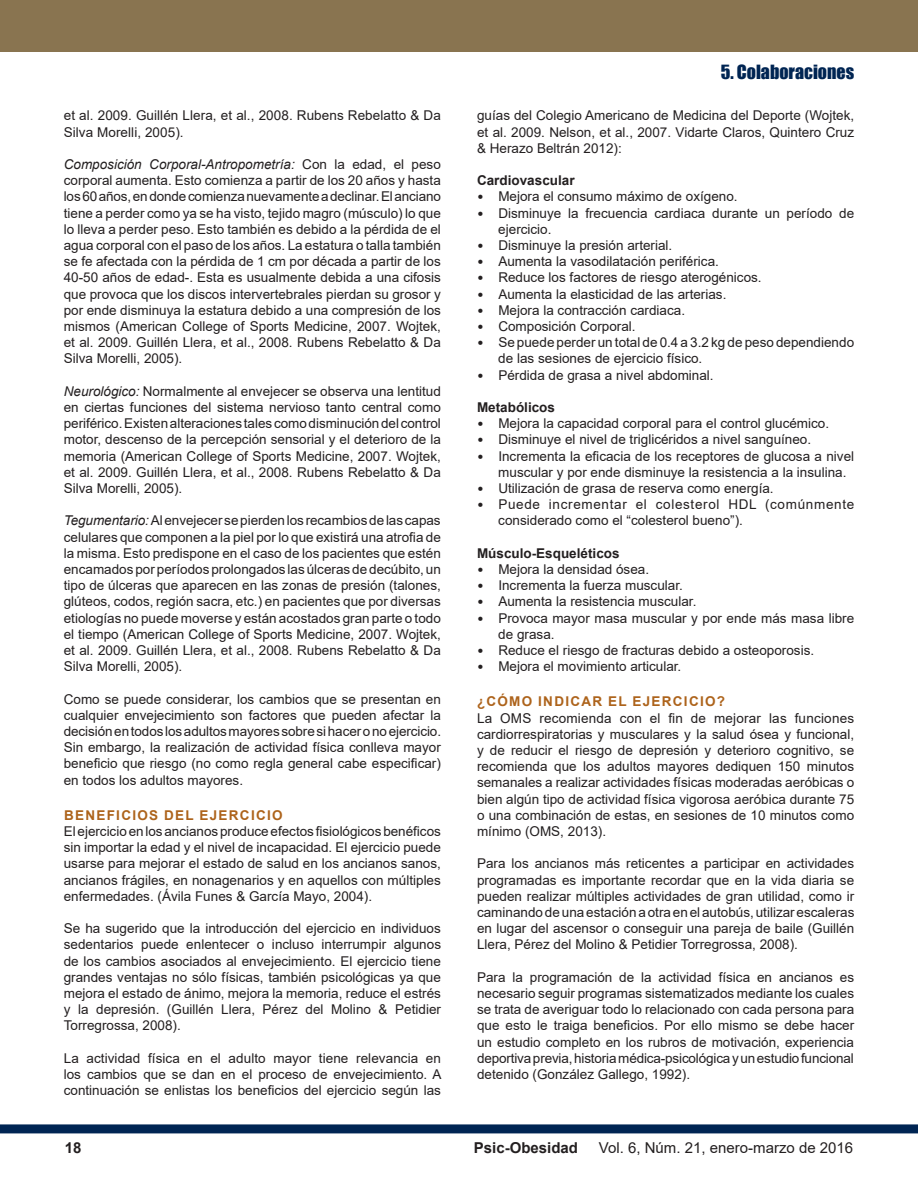
<style>
.page{position:relative;width:918px;height:1188px;background:#fff}
.page>*{position:absolute;margin:0;border:0;box-sizing:border-box;transform-origin:0 0}
.t1{font:18px "Impact";color:#002553}
.t2{font:15px "Arial";color:#231f20}
.t3{font:700 15px "Arial";color:#231f20}
.t4{font:13.5px/16.2px "Arial";color:#231f20;text-align:justify}
.t5{font:13.5px/16.2px "Arial";letter-spacing:.05em;color:#231f20}
.Heading_2{font:700 13.5px "Arial";letter-spacing:.095em;color:#ad631b}
.t6{font:700 13.5px "Arial";color:#231f20}
.s1{font-style:italic}
.s2{font-family:"Calibri"}
</style>
<div class="page">
<div style="left:0;top:1124px;width:918px;height:9px;background:#002553"></div>
<div style="left:0;top:0;width:918px;height:51px;background:#897450"></div>
<p class="t4" style="left:64px;top:107px;width:379px">et al. 2009. Guillén Llera, et al., 2008. Rubens Rebelatto &amp; Da<br>Silva Morelli, 2005).</p>
<p class="t4" style="left:64px;top:156px;width:379px"><span class="s1">Composición Corporal-Antropometría:</span> Con la edad, el peso corporal aumenta. Esto comienza a partir de los 20 años y hasta los 60 años, en donde comienza nuevamente a declinar. El anciano tiene a perder como ya se ha visto, tejido magro (músculo) lo que lo lleva a perder peso. Esto también es debido a la pérdida de el agua corporal con el paso de los años. La estatura o talla también se fe afectada con la pérdida de 1 cm por década a partir de los 40-50 años de edad-. Esta es usualmente debida a una cifosis que provoca que los discos intervertebrales pierdan su grosor y por ende disminuya la estatura debido a una compresión de los mismos (American College of Sports Medicine, 2007. Wojtek, et al. 2009. Guillén Llera, et al., 2008. Rubens Rebelatto &amp; Da Silva Morelli, 2005).</p>
<p class="t4" style="left:64px;top:383px;width:379px"><span class="s1">Neurológico:</span> Normalmente al envejecer se observa una lentitud en ciertas funciones del sistema nervioso tanto central como periférico. Existen alteraciones tales como disminución del control motor, descenso de la percepción sensorial y el deterioro de la memoria (American College of Sports Medicine, 2007. Wojtek, et al. 2009. Guillén Llera, et al., 2008. Rubens Rebelatto &amp; Da Silva Morelli, 2005).</p>
<p class="t4" style="left:64px;top:512px;width:379px"><span class="s1">Tegumentario:</span> Al envejecer se pierden los recambios de las capas celulares que componen a la piel por lo que existirá una atrofia de la misma. Esto predispone en el caso de los pacientes que estén encamados por períodos prolongados las úlceras de decúbito, un tipo de úlceras que aparecen en las zonas de presión (talones, glúteos, codos, región sacra, etc.) en pacientes que por diversas etiologías no puede moverse y están acostados gran parte o todo el tiempo (American College of Sports Medicine, 2007. Wojtek, et al. 2009. Guillén Llera, et al., 2008. Rubens Rebelatto &amp; Da Silva Morelli, 2005).</p>
<p class="t4" style="left:64px;top:691px;width:379px">Como se puede considerar, los cambios que se presentan en cualquier envejecimiento son factores que pueden afectar la decisión en todos los adultos mayores sobre si hacer o no ejercicio.<br>Sin embargo, la realización de actividad física conlleva mayor beneficio que riesgo (no como regla general cabe especificar) en todos los adultos mayores.</p>
<p class="Heading_2" style="left:64px;top:805px;width:220px">BENEFICIOS DEL EJERCICIO</p>
<p class="t4" style="left:64px;top:823px;width:379px">El ejercicio en los ancianos produce efectos fisiológicos benéficos sin importar la edad y el nivel de incapacidad. El ejercicio puede usarse para mejorar el estado de salud en los ancianos sanos, ancianos frágiles, en nonagenarios y en aquellos con múltiples enfermedades. (Ávila Funes &amp; García Mayo, 2004).</p>
<p class="t4" style="left:64px;top:920px;width:379px">Se ha sugerido que la introducción del ejercicio en individuos sedentarios puede enlentecer o incluso interrumpir algunos de los cambios asociados al envejecimiento. El ejercicio tiene grandes ventajas no sólo físicas, también psicológicas ya que mejora el estado de ánimo, mejora la memoria, reduce el estrés y la depresión. (Guillén Llera, Pérez del Molino &amp; Petidier Torregrossa, 2008).</p>
<p class="t4" style="left:64px;top:1050px;width:379px">La actividad física en el adulto mayor tiene relevancia en los cambios que se dan en el proceso de envejecimiento. A continuación se enlistas los beneficios del ejercicio según las</p>
<p class="t1" style="left:721px;top:58px;width:135px">5. Colaboraciones</p>
<p class="t4" style="left:477px;top:107px;width:379px">guías del Colegio Americano de Medicina del Deporte (Wojtek, et al. 2009. Nelson, et al., 2007. Vidarte Claros, Quintero Cruz &amp; Herazo Beltrán 2012):</p>
<p class="t6" style="left:477px;top:171px;width:99px">Cardiovascular</p>
<p class="t4" style="left:477px;top:188px;width:262px"><span class="s2">•</span> Mejora el consumo máximo de oxígeno.</p>
<p class="t4" style="left:498px;top:205px;width:357px;text-indent:-21px"><span class="s2">•</span> Disminuye la frecuencia cardiaca durante un período de ejercicio.</p>
<p class="t4" style="left:477px;top:237px;width:197px"><span class="s2">•</span> Disminuye la presión arterial.</p>
<p class="t4" style="left:477px;top:253px;width:243px"><span class="s2">•</span> Aumenta la vasodilatación periférica.</p>
<p class="t4" style="left:477px;top:269px;width:286px"><span class="s2">•</span> Reduce los factores de riesgo aterogénicos.</p>
<p class="t4" style="left:477px;top:286px;width:251px"><span class="s2">•</span> Aumenta la elasticidad de las arterias.</p>
<p class="t4" style="left:477px;top:302px;width:210px"><span class="s2">•</span> Mejora la contracción cardiaca.</p>
<p class="t4" style="left:477px;top:318px;width:160px"><span class="s2">•</span> Composición Corporal.</p>
<p class="t4" style="left:498px;top:334px;width:357px;text-indent:-21px"><span class="s2">•</span> Se puede perder un total de 0.4 a 3.2 kg de peso dependiendo de las sesiones de ejercicio físico.</p>
<p class="t4" style="left:477px;top:367px;width:238px"><span class="s2">•</span> Pérdida de grasa a nivel abdominal.</p>
<p class="t6" style="left:477px;top:398px;width:80px">Metabólicos</p>
<p class="t4" style="left:477px;top:415px;width:354px"><span class="s2">•</span> Mejora la capacidad corporal para el control glucémico.</p>
<p class="t4" style="left:477px;top:431px;width:336px"><span class="s2">•</span> Disminuye el nivel de triglicéridos a nivel sanguíneo.</p>
<p class="t4" style="left:498px;top:448px;width:357px;text-indent:-21px"><span class="s2">•</span> Incrementa la eficacia de los receptores de glucosa a nivel muscular y por ende disminuye la resistencia a la insulina.</p>
<p class="t4" style="left:477px;top:480px;width:298px"><span class="s2">•</span> Utilización de grasa de reserva como energía.</p>
<p class="t5" style="left:498px;top:496px;width:357px;text-indent:-21px"><span class="s2">•</span> Puede incrementar el colesterol HDL (comúnmente considerado como el “colesterol bueno”).</p>
<p class="t6" style="left:477px;top:544px;width:144px">Músculo-Esqueléticos</p>
<p class="t4" style="left:477px;top:561px;width:174px"><span class="s2">•</span> Mejora la densidad ósea.</p>
<p class="t4" style="left:477px;top:577px;width:207px"><span class="s2">•</span> Incrementa la fuerza muscular.</p>
<p class="t4" style="left:477px;top:593px;width:221px"><span class="s2">•</span> Aumenta la resistencia muscular.</p>
<p class="t4" style="left:498px;top:610px;width:357px;text-indent:-21px"><span class="s2">•</span> Provoca mayor masa muscular y por ende más masa libre de grasa.</p>
<p class="t4" style="left:477px;top:642px;width:339px"><span class="s2">•</span> Reduce el riesgo de fracturas debido a osteoporosis.</p>
<p class="t4" style="left:477px;top:658px;width:206px"><span class="s2">•</span> Mejora el movimiento articular.</p>
<p class="Heading_2" style="left:477px;top:692px;width:249px">¿CÓMO INDICAR EL EJERCICIO?</p>
<p class="t4" style="left:477px;top:710px;width:379px">La OMS recomienda con el fin de mejorar las funciones cardiorrespiratorias y musculares y la salud ósea y funcional, y de reducir el riesgo de depresión y deterioro cognitivo, se recomienda que los adultos mayores dediquen 150 minutos semanales a realizar actividades físicas moderadas aeróbicas o bien algún tipo de actividad física vigorosa aeróbica durante 75 o una combinación de estas, en sesiones de 10 minutos como mínimo (OMS, 2013).</p>
<p class="t4" style="left:477px;top:855px;width:379px">Para los ancianos más reticentes a participar en actividades programadas es importante recordar que en la vida diaria se pueden realizar múltiples actividades de gran utilidad, como ir caminando de una estación a otra en el autobús, utilizar escaleras en lugar del ascensor o conseguir una pareja de baile (Guillén Llera, Pérez del Molino &amp; Petidier Torregrossa, 2008).</p>
<p class="t4" style="left:477px;top:969px;width:379px">Para la programación de la actividad física en ancianos es necesario seguir programas sistematizados mediante los cuales se trata de averiguar todo lo relacionado con cada persona para que esto le traiga beneficios. Por ello mismo se debe hacer un estudio completo en los rubros de motivación, experiencia deportiva previa, historia médica-psicológica y un estudio funcional detenido (González Gallego, 1992).</p>
<p class="t3" style="left:65px;top:1137px;width:18px">18</p>
<p class="t3" style="left:474px;top:1137px;width:106px">Psic-Obesidad</p>
<p class="t2" style="left:599px;top:1137px;width:256px">Vol. 6, Núm. 21, enero-marzo de 2016</p>
</div>
